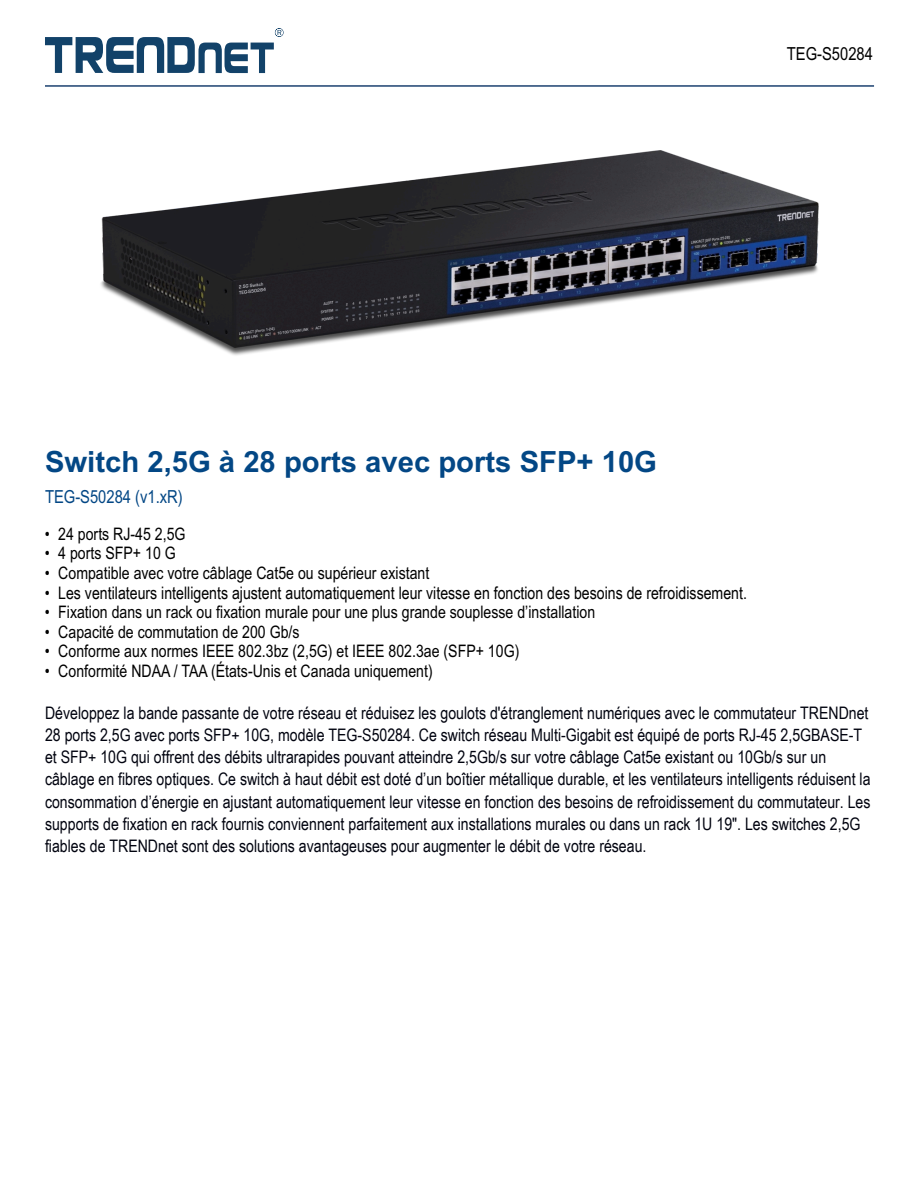
<style>
.page{position:relative;width:918px;height:1188px;background:#fff}
.page>*{position:absolute;margin:0;border:0;box-sizing:border-box;transform-origin:0 0}
.t1{font:700 29.25px "Arial";color:#034785}
.t2{font:18px "Arial Narrow";color:#034785}
.t3{font:18px "Arial Narrow";color:#000}
.t4{font:17.25px/22.2px "Arial Narrow";color:#01030f}
.t5{font:17.25px "Arial Narrow";color:#000}
</style>
<div class="page">
<svg style="left:45px;top:28px;width:239px;height:45px"></svg>
<hr style="left:45px;top:85px;width:829px;height:2px;background:#31537d">
<img style="left:101px;top:150px;width:718px;height:206px">
<p class="t3" style="left:787px;top:47px;width:88px">TEG-S50284</p>
<h1 class="t1" style="left:45px;top:451px;width:614px">Switch 2,5G à 28 ports avec ports SFP+ 10G</h1>
<p class="t2" style="left:45px;top:490px;width:139px">TEG-S50284 (v1.xR)</p>
<p class="t5" style="left:45px;top:527px;width:142px">• 24 ports RJ-45 2,5G</p>
<p class="t5" style="left:45px;top:547px;width:132px">• 4 ports SFP+ 10 G</p>
<p class="t5" style="left:45px;top:566px;width:386px">• Compatible avec votre câblage Cat5e ou supérieur existant</p>
<p class="t5" style="left:45px;top:586px;width:704px">• Les ventilateurs intelligents ajustent automatiquement leur vitesse en fonction des besoins de refroidissement.</p>
<p class="t5" style="left:45px;top:606px;width:552px">• Fixation dans un rack ou fixation murale pour une plus grande souplesse d’installation</p>
<p class="t5" style="left:45px;top:625px;width:256px">• Capacité de commutation de 200 Gb/s</p>
<p class="t5" style="left:45px;top:645px;width:476px">• Conforme aux normes IEEE 802.3bz (2,5G) et IEEE 802.3ae (SFP+ 10G)</p>
<p class="t5" style="left:45px;top:664px;width:389px">• Conformité NDAA / TAA (États-Unis et Canada uniquement)</p>
<p class="t4" style="left:45px;top:701px;width:827px">Développez la bande passante de votre réseau et réduisez les goulots d'étranglement numériques avec le commutateur TRENDnet 28 ports 2,5G avec ports SFP+ 10G, modèle TEG-S50284. Ce switch réseau Multi-Gigabit est équipé de ports RJ-45 2,5GBASE-T et SFP+ 10G qui offrent des débits ultrarapides pouvant atteindre 2,5Gb/s sur votre câblage Cat5e existant ou 10Gb/s sur un câblage en fibres optiques. Ce switch à haut débit est doté d’un boîtier métallique durable, et les ventilateurs intelligents réduisent la consommation d’énergie en ajustant automatiquement leur vitesse en fonction des besoins de refroidissement du commutateur. Les supports de fixation en rack fournis conviennent parfaitement aux installations murales ou dans un rack 1U 19". Les switches 2,5G fiables de TRENDnet sont des solutions avantageuses pour augmenter le débit de votre réseau.</p>
</div>
